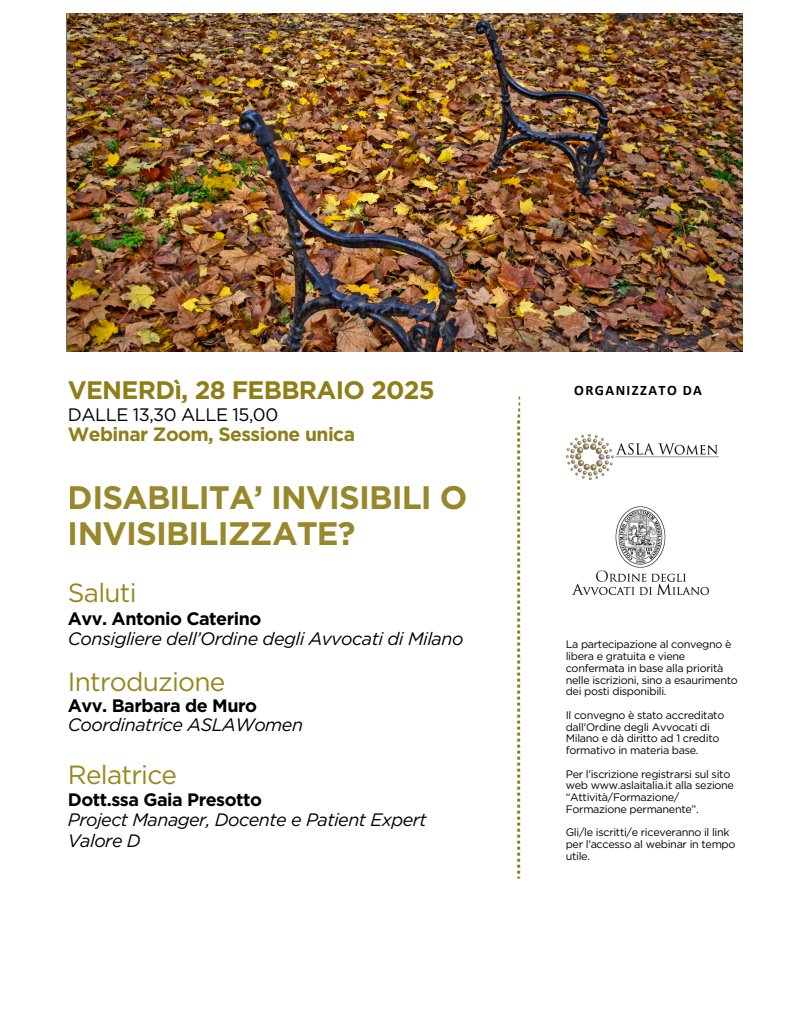
<style>
.page{position:relative;width:810px;height:1013px;background:#fff}
.page>*{position:absolute;margin:0;border:0;box-sizing:border-box;transform-origin:0 0}
.t1{font:700 32.5px/35.8px "Gotham";letter-spacing:-.03em;color:#8f7e18}
.t2{font:26.2px "Gotham";letter-spacing:-.03em;color:#98871e}
.t3{font:700 25.3px "Gotham";letter-spacing:-.03em;color:#8f7e18}
.t4{font:700 19.2px "Gotham";letter-spacing:-.03em;color:#8f7e18}
.t5{font:italic 18px/20.2px "Gotham";letter-spacing:-.03em;color:#000}
.t6{font:18px "Gotham";letter-spacing:-.03em;color:#000}
.t7{font:700 14.4px "Calibri";letter-spacing:.095em;color:#000}
.t8{font:10.8px/11.7px "Gotham";letter-spacing:-.03em;color:#000}
.s1{font-weight:700;font-style:normal}
</style>
<div class="page">
<svg style="left:517px;top:396px;width:3px;height:482px"></svg>
<img style="left:572px;top:506px;width:137px;height:90px">
<svg style="left:101px;top:351px;width:411px;height:1px"></svg>
<img style="left:566px;top:434px;width:153px;height:45px">
<img style="left:68px;top:14px;width:674px;height:337px">
<p class="t3" style="left:68px;top:375px;width:368px">VENERDì, 28 FEBBRAIO 2025</p>
<p class="t6" style="left:68px;top:403px;width:212px">DALLE 13,30 ALLE 15,00</p>
<p class="t4" style="left:68px;top:422px;width:289px">Webinar Zoom, Sessione unica</p>
<h1 class="t1" style="left:68px;top:479px;width:401px">DISABILITA’ INVISIBILI O<br>INVISIBILIZZATE?</h1>
<h3 class="t2" style="left:68px;top:577px;width:70px">Saluti</h3>
<h3 class="t5" style="left:68px;top:608px;width:397px"><span class="s1">Avv. Antonio Caterino<br></span>Consigliere dell’Ordine degli Avvocati di Milano</h3>
<p class="t2" style="left:68px;top:666px;width:159px">Introduzione</p>
<p class="t5" style="left:68px;top:696px;width:237px;line-height:18.8px"><span class="s1">Avv. Barbara de Muro<br></span>Coordinatrice ASLAWomen</p>
<p class="t2" style="left:68px;top:759px;width:111px">Relatrice</p>
<h1 class="t5" style="left:68px;top:789px;width:360px"><span class="s1">Dott.ssa Gaia Presotto<br></span>Project Manager, Docente e Patient Expert<br>Valore D</h1>
<p class="t7" style="left:574px;top:384px;width:129px">ORGANIZZATO DA</p>
<p class="t8" style="left:566px;top:638px;width:174px">La partecipazione al convegno è libera e gratuita e viene confermata in base alla priorità nelle iscrizioni, sino a esaurimento dei posti disponibili.</p>
<p class="t8" style="left:566px;top:709px;width:160px">Il convegno è stato accreditato dall'Ordine degli Avvocati di<br>Milano e dà diritto ad 1 credito formativo in materia base.</p>
<p class="t8" style="left:566px;top:767px;width:170px">Per l’iscrizione registrarsi sul sito web www.aslaitalia.it alla sezione “Attività/Formazione/<br>Formazione permanente”.</p>
<h2 class="t8" style="left:566px;top:826px;width:171px">Gli/le iscritti/e riceveranno il link per l'accesso al webinar in tempo utile.</h2>
</div>
